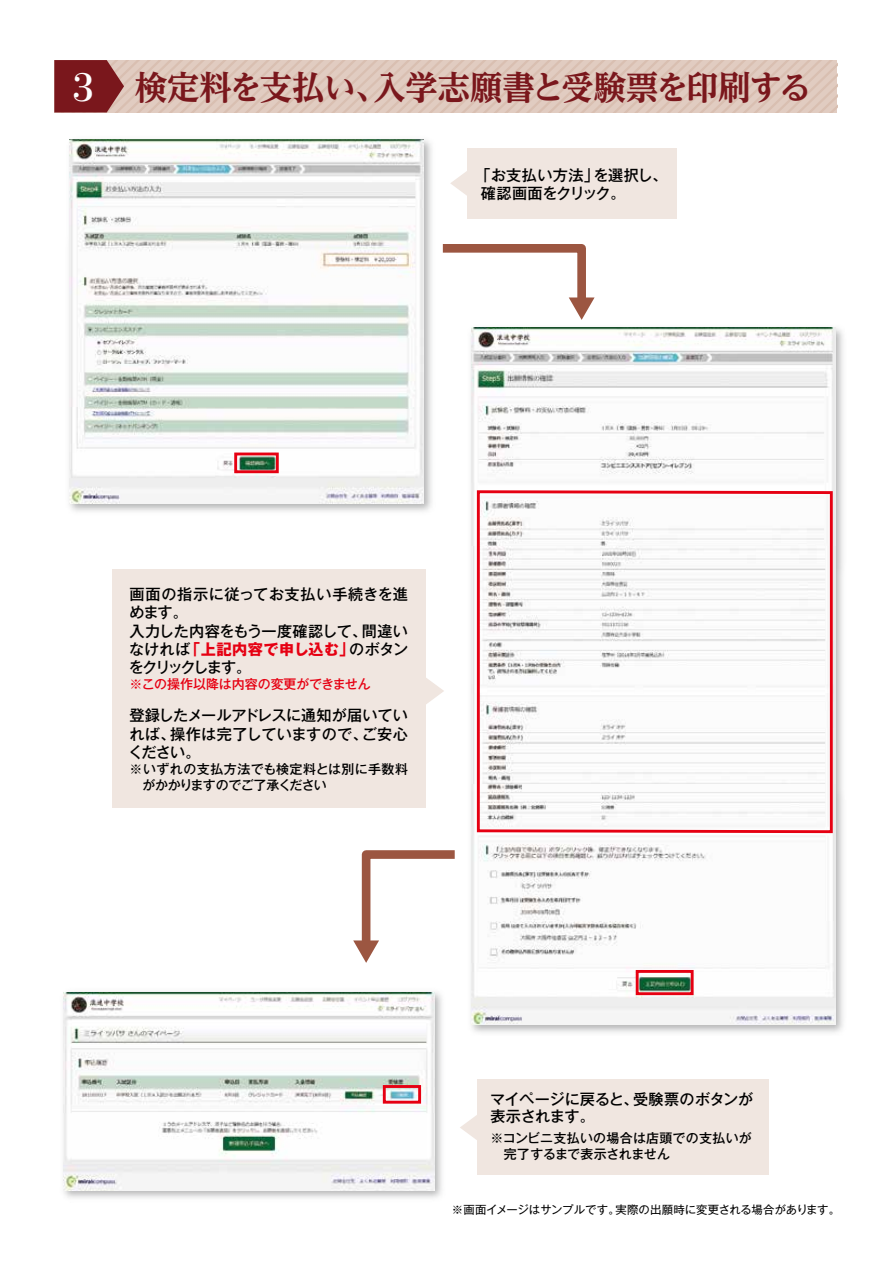
<style>
.page{position:relative;width:893px;height:1263px;background:#fff}
.page>*{position:absolute;margin:0;border:0;box-sizing:border-box;transform-origin:0 0}
.t1{font:700 expanded 33.3px "Reim Ytwz Pro";color:#7a171c}
.t2{font:500 15.15px/18.1px "Gothic MB101 Pro";letter-spacing:-.005em;color:#000}
.t3{font:500 15.15px/18.1px "Gothic MB101 Pro";letter-spacing:.015em;color:#000}
.t4{font:500 12.9px/15.9px "Gothic MB101 Pro";letter-spacing:.015em;color:#000}
.t5{font:500 12.9px "Gothic MB101 Pro";color:#e60012}
.t6{font:11.4px "Gothic MB101 Pro";color:#000}
.s1{font-family:"MOG Century";font-stretch:normal;font-size:37.95px;color:#fff}
.s2{font-weight:700;color:#e60012}
</style>
<div class="page">
<img style="left:69px;top:139px;width:363px;height:373px">
<img style="left:70px;top:407px;width:353px;height:97px">
<img style="left:70px;top:139px;width:353px;height:268px">
<img style="left:471px;top:327px;width:372px;height:706px">
<img style="left:471px;top:920px;width:364px;height:104px">
<img style="left:471px;top:783px;width:364px;height:137px">
<img style="left:471px;top:328px;width:364px;height:218px">
<img style="left:63px;top:991px;width:379px;height:207px">
<img style="left:64px;top:992px;width:371px;height:198px">
<svg style="left:442px;top:244px;width:153px;height:76px"></svg>
<div style="left:467px;top:148px;width:209px;height:71px;background:#f0e6e0"></div>
<svg style="left:450px;top:171px;width:17px;height:25px"></svg>
<div style="left:113px;top:569px;width:313px;height:238px;background:#f0e6e0"></div>
<svg style="left:426px;top:678px;width:18px;height:26px"></svg>
<div style="left:477px;top:1079px;width:292px;height:96px;background:#f0e6e0"></div>
<svg style="left:460px;top:1115px;width:17px;height:25px"></svg>
<svg style="left:475px;top:489px;width:359px;height:345px"></svg>
<svg style="left:353px;top:850px;width:102px;height:113px"></svg>
<div style="left:383px;top:1085px;width:38px;height:18px;border:3px solid #e60012"></div>
<div style="left:636px;top:970px;width:58px;height:25px;border:3px solid #e60012"></div>
<svg style="left:54px;top:60px;width:783px;height:52px;background:#d6baaf"></svg>
<div style="left:234px;top:452px;width:45px;height:21px;border:3px solid #e60012"></div>
<h1 class="t1" style="left:72px;top:60px;width:741px"><span class="s1">3</span> 検定料を支払い、入学志願書と受験票を印刷する</h1>
<p class="t3" style="left:481px;top:164px;width:188px;text-indent:-5px">「お支払い方法」を選択し、確認画面をクリック。</p>
<p class="t2" style="left:129px;top:583px;width:281px">画面の指示に従ってお支払い手続きを進めます。<br>入力した内容をもう一度確認して、間違いなければ<span class="s2">「上記内容で申し込む」</span>のボタンをクリックします。</p>
<p class="t5" style="left:130px;top:673px;width:243px">※この操作以降は内容の変更ができません</p>
<p class="t2" style="left:128px;top:705px;width:281px;text-align:justify">登録したメールアドレスに通知が届いていれば、操作は完了していますので、ご安心ください。</p>
<p class="t4" style="left:130px;top:759px;width:280px">※いずれの支払方法でも検定料とは別に手数料　がかかりますのでご了承ください</p>
<p class="t2" style="left:490px;top:1089px;width:265px;line-height:16.6px">マイページに戻ると、受験票のボタンが表示されます。</p>
<p class="t4" style="left:490px;top:1128px;width:263px">※コンビニ支払いの場合は店頭での支払いが　完了するまで表示されません</p>
<p class="t6" style="left:452px;top:1200px;width:390px">※画面イメージはサンプルです。実際の出願時に変更される場合があります。</p>
</div>
